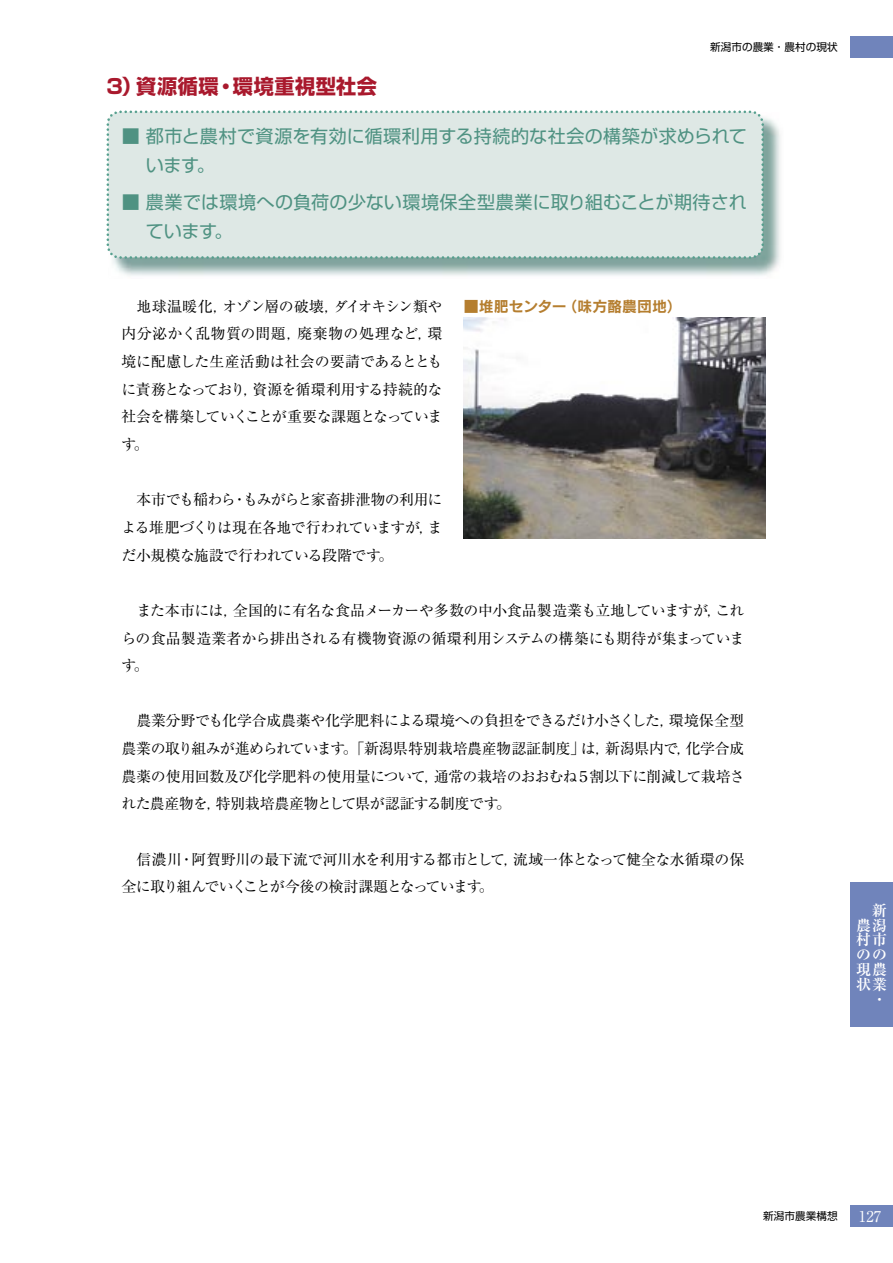
<style>
.page{position:relative;width:893px;height:1263px;background:#fff}
.page>*{position:absolute;margin:0;border:0;box-sizing:border-box;transform-origin:0 0}
.t1{font:700 20.25px "Shin Go Pro";letter-spacing:.025em;color:#a9192d}
.t2{font:18px/28.7px "Shin Go Pro";letter-spacing:.01em;color:#4f9282}
.t3{font:14.85px/27.6px "Ryumin Pro";letter-spacing:-.03em;color:#000;text-align:justify}
.t4{font:14.85px "Rodin Pro B";color:#b57e2f}
.t5{font:700 14.85px/14.9px "Ryumin Pro";letter-spacing:.07em;color:#fff;text-align:right}
.t6{font:14.85px "Ryumin Pro";color:#fff}
.t7{font:10.65px "Shin Go Pro";color:#000}
</style>
<div class="page">
<div style="left:850px;top:882px;width:43px;height:145px;background:#7084bb"></div>
<div style="left:850px;top:36px;width:43px;height:21px;background:#7084bb"></div>
<div style="left:850px;top:1205px;width:43px;height:22px;background:#7084bb"></div>
<img style="left:112px;top:117px;width:668px;height:159px">
<div style="left:107px;top:111px;width:657px;height:148px;background:#dee8e5"></div>
<img style="left:464px;top:318px;width:301px;height:220px">
<h1 class="t1" style="left:107px;top:71px;width:272px">3）資源循環・環境重視型社会</h1>
<p class="t7" style="left:710px;top:38px;width:129px">新潟市の農業・農村の現状</p>
<p class="t2" style="left:146px;top:120px;width:603px;text-indent:-24px">■ 都市と農村で資源を有効に循環利用する持続的な社会の構築が求められています。</p>
<p class="t2" style="left:146px;top:186px;width:602px;text-indent:-24px">■ 農業では環境への負荷の少ない環境保全型農業に取り組むことが期待されています。</p>
<p class="t3" style="left:121px;top:291px;width:323px">　地球温暖化，オゾン層の破壊，ダイオキシン類や内分泌かく乱物質の問題，廃棄物の処理など，環境に配慮した生産活動は社会の要請であるとともに責務となっており，資源を循環利用する持続的な社会を構築していくことが重要な課題となっています。</p>
<p class="t3" style="left:121px;top:485px;width:323px">　本市でも稲わら・もみがらと家畜排泄物の利用による堆肥づくりは現在各地で行われていますが，まだ小規模な施設で行われている段階です。</p>
<p class="t4" style="left:464px;top:296px;width:220px">■堆肥センター（味方酪農団地）</p>
<p class="t3" style="left:121px;top:595px;width:624px">　また本市には，全国的に有名な食品メーカーや多数の中小食品製造業も立地していますが，これらの食品製造業者から排出される有機物資源の循環利用システムの構築にも期待が集まっています。</p>
<p class="t3" style="left:121px;top:706px;width:624px">　農業分野でも化学合成農薬や化学肥料による環境への負担をできるだけ小さくした，環境保全型農業の取り組みが進められています。「新潟県特別栽培農産物認証制度」は，新潟県内で，化学合成農薬の使用回数及び化学肥料の使用量について，通常の栽培のおおむね５割以下に削減して栽培された農産物を，特別栽培農産物として県が認証する制度です。</p>
<p class="t3" style="left:121px;top:844px;width:624px">　信濃川・阿賀野川の最下流で河川水を利用する都市として，流域一体となって健全な水循環の保全に取り組んでいくことが今後の検討課題となっています。</p>
<p class="t5" style="left:856px;top:902px;width:32px">新農潟村市のの現農状業・</p>
<p class="t7" style="left:763px;top:1207px;width:76px">新潟市農業構想</p>
<p class="t6" style="left:859px;top:1204px;width:24px">127</p>
</div>
